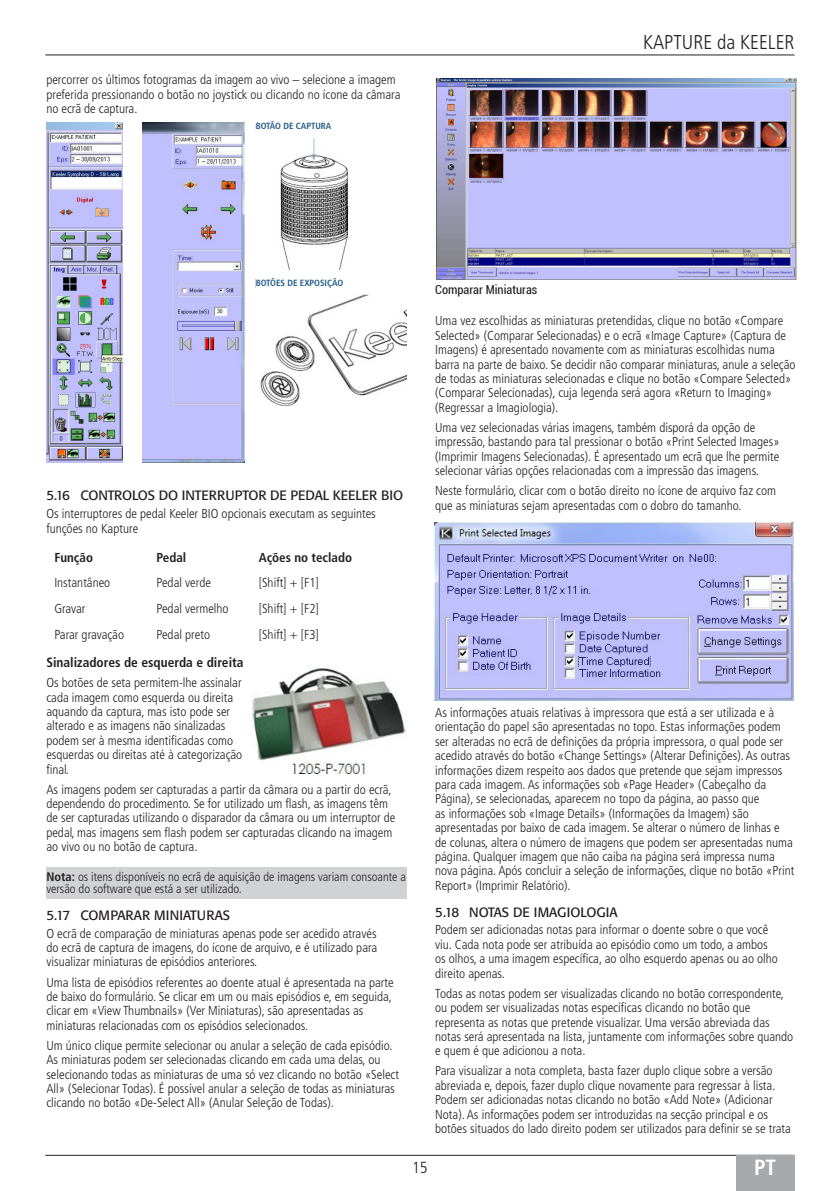
<style>
.page{position:relative;width:840px;height:1191px;background:#fff}
.page>*{position:absolute;margin:0;border:0;box-sizing:border-box;transform-origin:0 0}
.t1{font:700 condensed 22px "Frutiger LT Pro";color:#fff}
.t2{font:300 condensed 20px "Frutiger LT Pro";color:#231f20}
.t3{font:300 condensed 16px "Frutiger LT Pro";color:#231f20}
.t4{font:13.4px "Formata BQ";color:#231f20}
.Body_text{font:700 condensed 13.4px "Frutiger LT Pro";color:#231f20}
.Body_text-2{font:300 condensed 13px/14.4px "Frutiger LT Pro";color:#231f20}
.Table_header{font:700 condensed 13px "Frutiger LT Pro";color:#231f20}
.Note{font:300 condensed 12.4px/12.4px "Frutiger LT Pro";color:#231f20}
.t5{font:condensed 12.4px "Roboto";color:#231f20}
.Body_text-3{font:700 condensed 9px "Frutiger LT Pro";color:#235b87}
.s1{font-weight:700}
</style>
<div class="page">
<hr style="left:45px;top:1155px;width:749px;height:1px;background:#231f20">
<div style="left:735px;top:1155px;width:59px;height:36px;background:#a8a9ad"></div>
<hr style="left:45px;top:55px;width:749px;height:1px;background:#231f20">
<div style="left:46px;top:867px;width:360px;height:32px;background:#d1d2d4"></div>
<img style="left:46px;top:122px;width:76px;height:340px">
<img style="left:142px;top:122px;width:102px;height:340px">
<img style="left:255px;top:123px;width:92px;height:147px">
<img style="left:255px;top:280px;width:151px;height:125px">
<div style="left:256px;top:123px;width:87px;height:11px;background:#fff"></div>
<div style="left:256px;top:280px;width:99px;height:11px;background:#fff"></div>
<img style="left:436px;top:78px;width:360px;height:201px">
<img style="left:252px;top:668px;width:154px;height:105px">
<img style="left:434px;top:522px;width:359px;height:178px">
<p class="Body_text-2" style="left:46px;top:73px;width:355px">percorrer os últimos fotogramas da imagem ao vivo – selecione a imagem preferida pressionando o botão no joystick ou clicando no ícone da câmara no ecrã de captura.</p>
<p class="Body_text-3" style="left:256px;top:121px;width:77px">BOTÃO DE CAPTURA</p>
<h2 class="t2" style="left:642px;top:31px;width:153px">KAPTURE da KEELER</h2>
<p class="Body_text-3" style="left:256px;top:278px;width:89px">BOTÕES DE EXPOSIÇÃO</p>
<p class="t4" style="left:46px;top:487px;width:358px">5.16 CONTROLOS DO INTERRUPTOR DE PEDAL KEELER BIO</p>
<p class="Body_text-2" style="left:46px;top:506px;width:331px">Os interruptores de pedal Keeler BIO opcionais executam as seguintes funções no Kapture</p>
<p class="Table_header" style="left:54px;top:549px;width:40px">Função</p>
<p class="Table_header" style="left:156px;top:549px;width:31px">Pedal</p>
<p class="Table_header" style="left:258px;top:549px;width:95px">Ações no teclado</p>
<p class="Body_text-2" style="left:54px;top:576px;width:57px">Instantâneo</p>
<p class="Body_text-2" style="left:156px;top:576px;width:56px">Pedal verde</p>
<p class="Body_text-2" style="left:258px;top:576px;width:62px">[Shift] + [F1]</p>
<p class="Body_text-2" style="left:54px;top:601px;width:33px">Gravar</p>
<p class="Body_text-2" style="left:156px;top:601px;width:74px">Pedal vermelho</p>
<p class="Body_text-2" style="left:258px;top:601px;width:62px">[Shift] + [F2]</p>
<p class="Body_text-2" style="left:54px;top:627px;width:71px">Parar gravação</p>
<p class="Body_text-2" style="left:156px;top:627px;width:55px">Pedal preto</p>
<p class="Body_text-2" style="left:258px;top:627px;width:62px">[Shift] + [F3]</p>
<p class="Body_text" style="left:46px;top:654px;width:198px">Sinalizadores de esquerda e direita</p>
<p class="Body_text-2" style="left:46px;top:675px;width:197px">Os botões de seta permitem-lhe assinalar cada imagem como esquerda ou direita aquando da captura, mas isto pode ser alterado e as imagens não sinalizadas podem ser à mesma identificadas como esquerdas ou direitas até à categorização final.</p>
<p class="Body_text-2" style="left:46px;top:782px;width:350px">As imagens podem ser capturadas a partir da câmara ou a partir do ecrã, dependendo do procedimento. Se for utilizado um flash, as imagens têm de ser capturadas utilizando o disparador da câmara ou um interruptor de pedal, mas imagens sem flash podem ser capturadas clicando na imagem ao vivo ou no botão de captura.</p>
<p class="Note" style="left:46px;top:870px;width:361px"><span class="s1">Nota:</span> os itens disponíveis no ecrã de aquisição de imagens variam consoante a versão do software que está a ser utilizado.</p>
<p class="t4" style="left:46px;top:907px;width:185px">5.17 COMPARAR MINIATURAS</p>
<p class="Body_text-2" style="left:46px;top:926px;width:332px;text-align:justify">O ecrã de comparação de miniaturas apenas pode ser acedido através do ecrã de captura de imagens, do ícone de arquivo, e é utilizado para visualizar miniaturas de episódios anteriores.</p>
<p class="Body_text-2" style="left:46px;top:975px;width:348px">Uma lista de episódios referentes ao doente atual é apresentada na parte de baixo do formulário. Se clicar em um ou mais episódios e, em seguida, clicar em «View Thumbnails» (Ver Miniaturas), são apresentadas as miniaturas relacionadas com os episódios selecionados.</p>
<p class="Body_text-2" style="left:46px;top:1038px;width:354px">Um único clique permite selecionar ou anular a seleção de cada episódio.<br>As miniaturas podem ser selecionadas clicando em cada uma delas, ou selecionando todas as miniaturas de uma só vez clicando no botão «Select All» (Selecionar Todas). É possível anular a seleção de todas as miniaturas clicando no botão «De-Select All» (Anular Seleção de Todas).</p>
<p class="t5" style="left:435px;top:281px;width:104px">Comparar Miniaturas</p>
<p class="Body_text-2" style="left:435px;top:314px;width:362px">Uma vez escolhidas as miniaturas pretendidas, clique no botão «Compare Selected» (Comparar Selecionadas) e o ecrã «Image Capture» (Captura de Imagens) é apresentado novamente com as miniaturas escolhidas numa barra na parte de baixo. Se decidir não comparar miniaturas, anule a seleção de todas as miniaturas selecionadas e clique no botão «Compare Selected» (Comparar Selecionadas), cuja legenda será agora «Return to Imaging» (Regressar a Imagiologia).</p>
<p class="Body_text-2" style="left:435px;top:420px;width:346px">Uma vez selecionadas várias imagens, também disporá da opção de impressão, bastando para tal pressionar o botão «Print Selected Images» (Imprimir Imagens Selecionadas). É apresentado um ecrã que lhe permite selecionar várias opções relacionadas com a impressão das imagens.</p>
<p class="Body_text-2" style="left:435px;top:484px;width:342px">Neste formulário, clicar com o botão direito no ícone de arquivo faz com que as miniaturas sejam apresentadas com o dobro do tamanho.</p>
<p class="Body_text-2" style="left:435px;top:705px;width:360px">As informações atuais relativas à impressora que está a ser utilizada e à orientação do papel são apresentadas no topo. Estas informações podem ser alteradas no ecrã de definições da própria impressora, o qual pode ser acedido através do botão «Change Settings» (Alterar Definições). As outras informações dizem respeito aos dados que pretende que sejam impressos para cada imagem. As informações sob «Page Header» (Cabeçalho da Página), se selecionadas, aparecem no topo da página, ao passo que<br>as informações sob «Image Details» (Informações da Imagem) são apresentadas por baixo de cada imagem. Se alterar o número de linhas e de colunas, altera o número de imagens que podem ser apresentadas numa página. Qualquer imagem que não caiba na página será impressa numa nova página. Após concluir a seleção de informações, clique no botão «Print Report» (Imprimir Relatório).</p>
<p class="t4" style="left:435px;top:903px;width:184px">5.18 NOTAS DE IMAGIOLOGIA</p>
<p class="Body_text-2" style="left:435px;top:923px;width:344px">Podem ser adicionadas notas para informar o doente sobre o que você viu. Cada nota pode ser atribuída ao episódio como um todo, a ambos os olhos, a uma imagem específica, ao olho esquerdo apenas ou ao olho direito apenas.</p>
<p class="Body_text-2" style="left:435px;top:986px;width:359px">Todas as notas podem ser visualizadas clicando no botão correspondente, ou podem ser visualizadas notas específicas clicando no botão que representa as notas que pretende visualizar. Uma versão abreviada das notas será apresentada na lista, juntamente com informações sobre quando e quem é que adicionou a nota.</p>
<p class="Body_text-2" style="left:435px;top:1063px;width:357px">Para visualizar a nota completa, basta fazer duplo clique sobre a versão abreviada e, depois, fazer duplo clique novamente para regressar à lista.<br>Podem ser adicionadas notas clicando no botão «Add Note» (Adicionar Nota). As informações podem ser introduzidas na secção principal e os botões situados do lado direito podem ser utilizados para definir se se trata</p>
<p class="t3" style="left:412px;top:1157px;width:17px">15</p>
<h1 class="t1" style="left:753px;top:1154px;width:24px">PT</h1>
</div>
